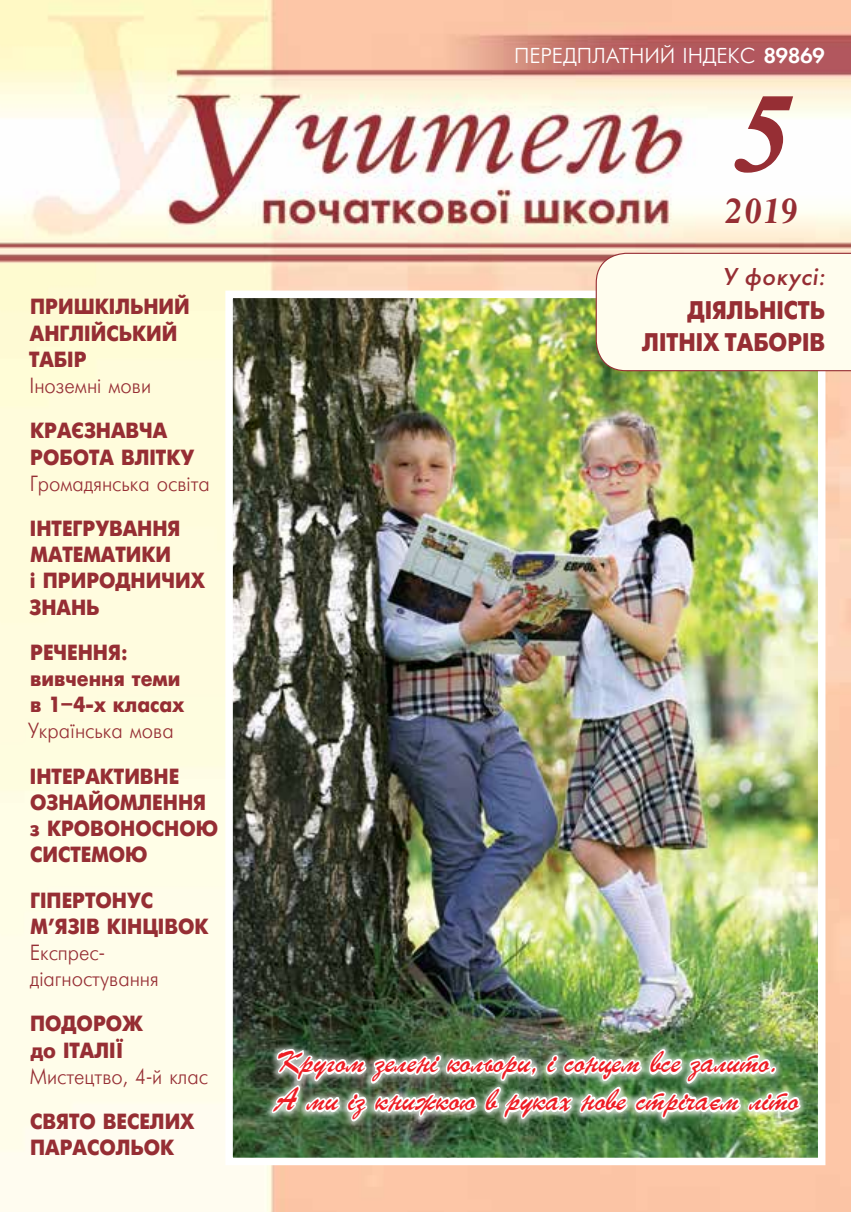
<style>
.page{position:relative;width:851px;height:1212px;background:#fff}
.page>*{position:absolute;margin:0;border:0;box-sizing:border-box;transform-origin:0 0}
.t1{font:italic 99px "Ukrainian Times ET Bold";color:#962e34}
.t2{font:italic 33px "Ukrainian Times ET Bold";color:#962e34}
.t3{font:31.5px "Ukrainian Brush Script";letter-spacing:-.01em;color:#ed1d24;scale:.95 1}
.Текст{font:700 25.5px/32.2px "Futuris C";color:#962e34;text-align:right;scale:.9 1}
.Текст-2{font:italic 25.5px "Futura Medium C";letter-spacing:.025em;color:#962e34}
.Анонс_номера_ТТ{font:700 21.75px/26.1px "Ukrainian Futuris";color:#962e34;scale:.92 1}
.Анонс_номера_Тт{font:21.75px/26.1px "Ukrainian Futuris";color:#962e34;scale:.92 1}
.текстівка_авт{font:21.45px "Ukrainian Futuris";letter-spacing:-.005em;color:#fff}
.s1{font-family:"Futura Demi C";font-size:22.5px}
</style>
<div class="page">
<img style="left:0;top:0;width:850px;height:1212px">
<img style="left:221px;top:287px;width:608px;height:882px">
<div style="left:264px;top:1042px;width:543px;height:86px;background:#fff;opacity:.75"></div>
<img style="left:269px;top:1045px;width:534px;height:109px">
<svg style="left:733px;top:95px;width:61px;height:78px"></svg>
<div style="left:595px;top:253px;width:255px;height:118px;background:#fffdee"></div>
<p class="Анонс_номера_ТТ" style="left:29px;top:294px;width:176px">ПРИШКІЛЬНИЙ<br>АНГЛІЙСЬКИЙ<br>ТАБІР</p>
<p class="Анонс_номера_Тт" style="left:29px;top:373px;width:134px">Іноземні мови</p>
<p class="Анонс_номера_ТТ" style="left:30px;top:418px;width:180px">КРАЄЗНАВЧА<br>РОБОТА ВЛІТКУ</p>
<p class="Анонс_номера_Тт" style="left:30px;top:471px;width:197px">Громадянська освіта</p>
<p class="Анонс_номера_ТТ" style="left:30px;top:516px;width:192px">ІНТЕГРУВАННЯ<br>МАТЕМАТИКИ<br>і ПРИРОДНИЧИХ<br>ЗНАНЬ</p>
<p class="Анонс_номера_ТТ" style="left:30px;top:639px;width:169px">РЕЧЕННЯ: вивчення теми в 1–4-х класах</p>
<p class="Анонс_номера_Тт" style="left:28px;top:718px;width:160px">Українська мова</p>
<p class="Анонс_номера_ТТ" style="left:30px;top:763px;width:206px">ІНТЕРАКТИВНЕ<br>ОЗНАЙОМЛЕННЯ з КРОВОНОСНОЮ<br>СИСТЕМОЮ</p>
<p class="Анонс_номера_ТТ" style="left:30px;top:887px;width:195px">ГІПЕРТОНУС<br>М’ЯЗІВ КІНЦІВОК</p>
<p class="Анонс_номера_Тт" style="left:30px;top:940px;width:142px">Експрес&shy;діагностування</p>
<p class="Анонс_номера_ТТ" style="left:30px;top:1011px;width:124px">ПОДОРОЖ до ІТАЛІЇ</p>
<p class="Анонс_номера_Тт" style="left:30px;top:1064px;width:195px">Мистецтво, 4-й клас</p>
<p class="Анонс_номера_ТТ" style="left:30px;top:1108px;width:180px">СВЯТО ВЕСЕЛИХ<br>ПАРАСОЛЬОК</p>
<p class="текстівка_авт" style="left:514px;top:45px;width:312px">ПЕРЕДПЛАТНИЙ ІНДЕКС <span class="s1">89869</span></p>
<p class="t1" style="left:729px;top:80px;width:54px">5</p>
<p class="t2" style="left:724px;top:192px;width:74px">2019</p>
<p class="Текст-2" style="left:722px;top:262px;width:104px">У фокусі:</p>
<p class="Текст" style="left:642px;top:295px;width:205px">ДІЯЛЬНІСТЬ<br>ЛІТНІХ ТАБОРІВ</p>
<p class="t3" style="left:275px;top:1043px;width:529px">Кругом зелені кольори, і сонцем все залито.</p>
<p class="t3" style="left:275px;top:1081px;width:552px">А ми із книжкою в руках нове стрічаєм літо</p>
</div>
